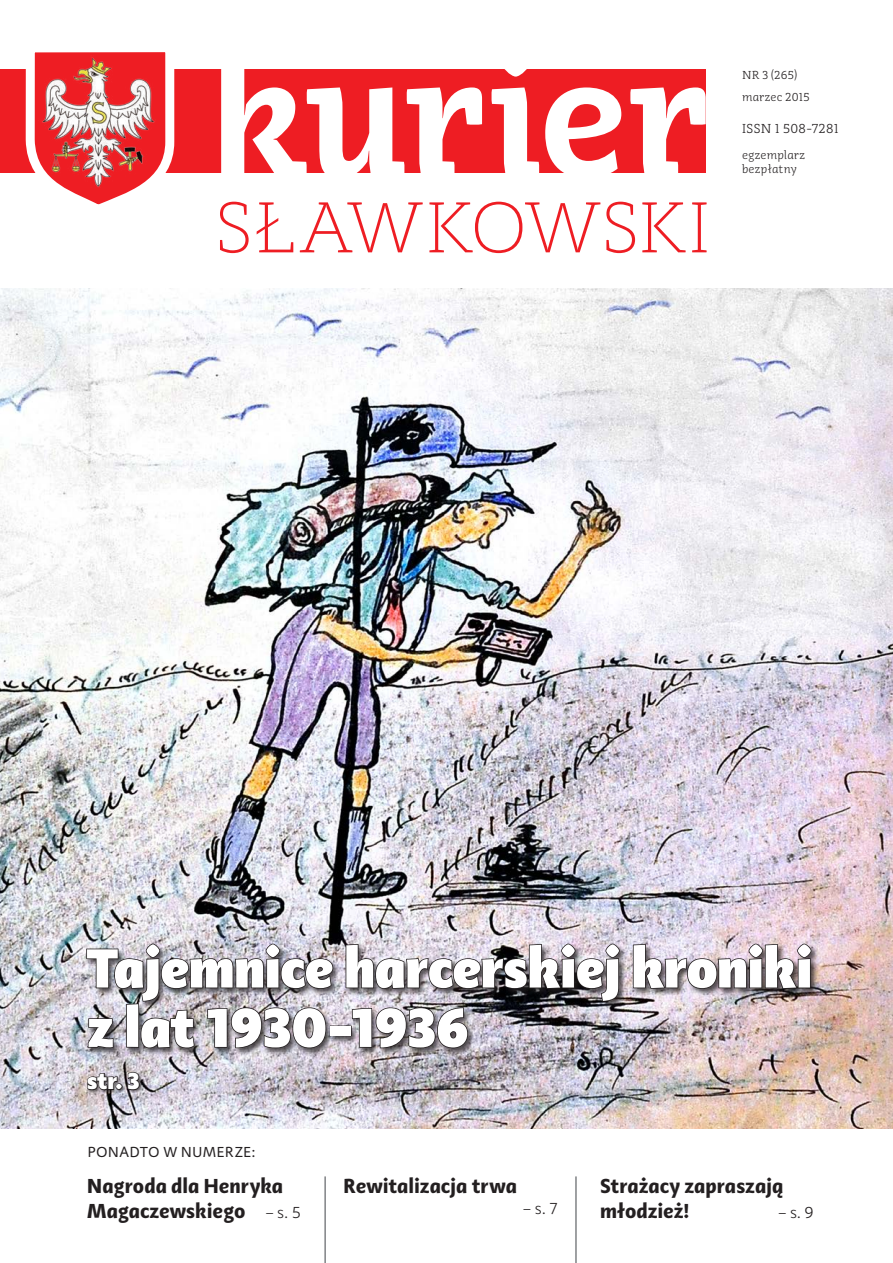
<style>
.page{position:relative;width:893px;height:1263px;background:#fff}
.page>*{position:absolute;margin:0;border:0;box-sizing:border-box;transform-origin:0 0}
.t1{font:600 178.2px "Adagio Slab Script";letter-spacing:-.02em;color:#fff}
.t2{font:100 74.55px "Adagio Slab Script";letter-spacing:.01em;color:#ee1d23}
.t3{font:800 57px/59.4px "Adagio Sans Script";letter-spacing:-.01em;color:#fff}
.t4{font:800 24px "Adagio Sans Script";color:#fff}
.t5{font:700 21px/25.2px "Adagio Sans Script";color:#231f20}
.t6{font:300 16.5px "Adagio Sans Script";color:#231f20}
.t7{font:15px "Adagio Sans Script";letter-spacing:.015em;color:#231f20}
.t8{font:300 13.5px "Adagio Slab Script";letter-spacing:.01em;color:#231f20}
.t9{font:300 12px/22px "Adagio Slab Script";letter-spacing:.02em;color:#231f20}
.s1{font-weight:300;font-size:16.5px}
</style>
<div class="page">
<img style="left:0;top:289px;width:893px;height:840px">
<div style="left:85px;top:943px;width:734px;height:113px;background:#231f20;opacity:.75"></div>
<svg style="left:632px;top:943px;width:180px;height:47px;background:#83797f"></svg>
<svg style="left:86px;top:943px;width:248px;height:106px;background:#827e84"></svg>
<div style="left:330px;top:1025px;width:22px;height:11px;border:2px solid #231f20"></div>
<svg style="left:345px;top:943px;width:275px;height:106px;background:#7e7a80"></svg>
<div style="left:86px;top:1072px;width:57px;height:21px;background:#231f20;opacity:.6"></div>
<svg style="left:86px;top:1072px;width:32px;height:19px"></svg>
<div style="left:115px;top:1083px;width:8px;height:7px;border:2px solid #231f20;border-radius:50%"></div>
<svg style="left:127px;top:1071px;width:14px;height:20px"></svg>
<hr style="left:324px;top:1176px;width:2px;height:87px;background:#808285">
<hr style="left:575px;top:1176px;width:2px;height:87px;background:#808285">
<div style="left:0;top:69px;width:705px;height:104px;background:#ee1d23"></div>
<svg style="left:25px;top:52px;width:150px;height:153px"></svg>
<img style="left:38px;top:55px;width:117px;height:134px">
<h1 class="t1" style="left:203px;top:3px;width:510px">kurier</h1>
<h2 class="t2" style="left:215px;top:182px;width:496px">SŁAWKOWSKI</h2>
<p class="t9" style="left:742px;top:64px;width:69px">NR 3 (265) marzec 2015</p>
<p class="t8" style="left:742px;top:120px;width:98px">ISSN 1 508-7281</p>
<p class="t9" style="left:742px;top:144px;width:64px">egzemplarz</p>
<p class="t9" style="left:742px;top:158px;width:56px">bezpłatny</p>
<h3 class="t3" style="left:87px;top:939px;width:727px">Tajemnice harcerskiej kroniki z lat 1930-1936</h3>
<p class="t4" style="left:87px;top:1064px;width:54px">str. 3</p>
<p class="t7" style="left:87px;top:1142px;width:169px">PONADTO W NUMERZE:</p>
<p class="t5" style="left:87px;top:1174px;width:215px">Nagroda dla Henryka<br>Magaczewskiego <span class="s1">– s. 5</span></p>
<p class="t5" style="left:344px;top:1174px;width:175px">Rewitalizacja trwa</p>
<p class="t6" style="left:523px;top:1198px;width:36px">– s.7</p>
<p class="t5" style="left:600px;top:1174px;width:185px">Strażacy zapraszają młodzież!</p>
<p class="t6" style="left:778px;top:1203px;width:37px">– s.9</p>
</div>
